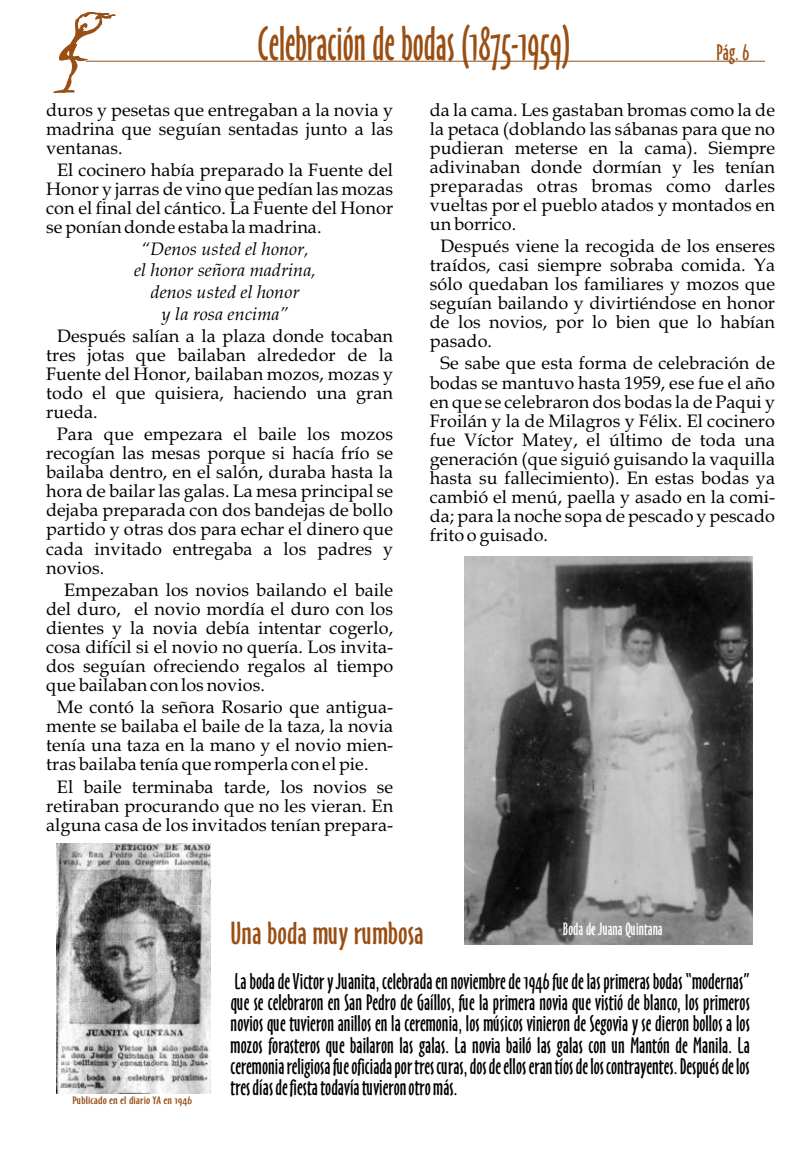
<style>
.page{position:relative;width:809px;height:1149px;background:#fff}
.page>*{position:absolute;margin:0;border:0;box-sizing:border-box;transform-origin:0 0}
.t1{font:45px "Oz Handicraft BT";color:#994f14;scale:.85 1}
.t2{font:italic 29.55px "Oz Handicraft BT";color:#994f14;scale:1.12 1}
.t3{font:21px/21.1px "Oz Handicraft BT";letter-spacing:.005em;color:#000;text-align:justify}
.t4{font:21px "Oz Handicraft BT";color:#994f14}
.t5{font:18px/19px "Book Antiqua";letter-spacing:.005em;color:#000;text-align:justify}
.t6{font:italic 18px "Book Antiqua";letter-spacing:.005em;color:#000}
.t7{font:16.5px "Oz Handicraft BT";color:#fff}
.t8{font:10.2px "Oz Handicraft BT";color:#994f14;scale:1.43 1}
</style>
<div class="page">
<img style="left:464px;top:557px;width:288px;height:388px">
<hr style="left:86px;top:61px;width:679px;height:1px;background:#994f14">
<svg style="left:54px;top:12px;width:61px;height:81px"></svg>
<img style="left:56px;top:844px;width:154px;height:249px">
<h1 class="t1" style="left:258px;top:26px;width:369px">Celebración de bodas (1875-1959)</h1>
<p class="t4" style="left:716px;top:44px;width:35px">Pág. 6</p>
<p class="t5" style="left:46px;top:102px;width:348px">duros y pesetas que entregaban a la novia y</p>
<p class="t5" style="left:430px;top:102px;width:347px">da la cama. Les gastaban bromas como la de</p>
<p class="t5" style="left:46px;top:121px;width:348px">madrina que seguían sentadas junto a las</p>
<p class="t5" style="left:430px;top:121px;width:347px">la petaca (doblando las sábanas para que no</p>
<p class="t5" style="left:46px;top:140px;width:78px">ventanas.</p>
<p class="t5" style="left:430px;top:140px;width:347px">pudieran meterse en la cama). Siempre</p>
<p class="t5" style="left:57px;top:162px;width:337px">El cocinero había preparado la Fuente del</p>
<p class="t5" style="left:430px;top:159px;width:347px">adivinaban donde dormían y les tenían</p>
<p class="t5" style="left:46px;top:182px;width:348px">Honor y jarras de vino que pedían las mozas</p>
<p class="t5" style="left:430px;top:178px;width:347px">preparadas otras bromas como darles</p>
<p class="t5" style="left:46px;top:201px;width:348px">con el final del cántico. La Fuente del Honor</p>
<p class="t5" style="left:430px;top:197px;width:347px">vueltas por el pueblo atados y montados en</p>
<p class="t5" style="left:46px;top:220px;width:277px">se ponían donde estaba la madrina.</p>
<p class="t5" style="left:430px;top:216px;width:88px">un borrico.</p>
<p class="t6" style="left:141px;top:242px;width:169px">“Denos usted el honor,</p>
<p class="t5" style="left:430px;top:239px;width:347px;text-align:center">Después viene la recogida de los enseres traídos, casi siempre sobraba comida. Ya</p>
<p class="t6" style="left:134px;top:263px;width:183px">el honor señora madrina,</p>
<p class="t5" style="left:430px;top:277px;width:347px">sólo quedaban los familiares y mozos que</p>
<p class="t6" style="left:151px;top:285px;width:150px">denos usted el honor</p>
<p class="t5" style="left:430px;top:296px;width:347px">seguían bailando y divirtiéndose en honor</p>
<p class="t6" style="left:162px;top:307px;width:128px">y la rosa encima”</p>
<p class="t5" style="left:430px;top:315px;width:347px">de los novios, por lo bien que lo habían</p>
<p class="t5" style="left:57px;top:328px;width:337px">Después salían a la plaza donde tocaban</p>
<p class="t5" style="left:430px;top:334px;width:64px">pasado.</p>
<p class="t5" style="left:46px;top:348px;width:348px">tres jotas que bailaban alrededor de la</p>
<p class="t5" style="left:440px;top:356px;width:336px">Se sabe que esta forma de celebración de</p>
<p class="t5" style="left:46px;top:367px;width:348px">Fuente del Honor, bailaban mozos, mozas y</p>
<p class="t5" style="left:430px;top:375px;width:347px">bodas se mantuvo hasta 1959, ese fue el año</p>
<p class="t5" style="left:46px;top:386px;width:348px">todo el que quisiera, haciendo una gran</p>
<p class="t5" style="left:430px;top:394px;width:347px">en que se celebraron dos bodas la de Paqui y</p>
<p class="t5" style="left:46px;top:405px;width:53px">rueda.</p>
<p class="t5" style="left:430px;top:413px;width:347px">Froilán y la de Milagros y Félix. El cocinero</p>
<p class="t5" style="left:57px;top:427px;width:337px">Para que empezara el baile los mozos</p>
<p class="t5" style="left:430px;top:432px;width:347px">fue Víctor Matey, el último de toda una</p>
<p class="t5" style="left:46px;top:446px;width:348px">recogían las mesas porque si hacía frío se</p>
<p class="t5" style="left:430px;top:451px;width:347px">generación (que siguió guisando la vaquilla</p>
<p class="t5" style="left:46px;top:465px;width:348px">bailaba dentro, en el salón, duraba hasta la</p>
<p class="t5" style="left:430px;top:470px;width:347px">hasta su fallecimiento). En estas bodas ya</p>
<p class="t5" style="left:46px;top:484px;width:348px">hora de bailar las galas. La mesa principal se</p>
<p class="t5" style="left:430px;top:489px;width:347px">cambió el menú, paella y asado en la comi-</p>
<p class="t5" style="left:46px;top:503px;width:348px">dejaba preparada con dos bandejas de bollo</p>
<p class="t5" style="left:430px;top:508px;width:347px">da; para la noche sopa de pescado y pescado</p>
<p class="t5" style="left:46px;top:522px;width:348px">partido y otras dos para echar el dinero que</p>
<p class="t5" style="left:430px;top:527px;width:120px">frito o guisado.</p>
<p class="t5" style="left:46px;top:541px;width:348px">cada invitado entregaba a los padres y novios.</p>
<p class="t5" style="left:46px;top:582px;width:348px;text-indent:18px">Empezaban los novios bailando el baile del duro, el novio mordía el duro con los dientes y la novia debía intentar cogerlo, cosa difícil si el novio no quería. Los invita&shy;dos seguían ofreciendo regalos al tiempo que bailaban con los novios.</p>
<p class="t5" style="left:46px;top:700px;width:348px;text-indent:11px">Me contó la señora Rosario que antigua&shy;mente se bailaba el baile de la taza, la novia tenía una taza en la mano y el novio mien&shy;tras bailaba tenía que romperla con el pie.</p>
<p class="t5" style="left:46px;top:779px;width:348px;text-indent:11px">El baile terminaba tarde, los novios se retiraban procurando que no les vieran. En alguna casa de los invitados tenían prepara-</p>
<p class="t8" style="left:72px;top:1096px;width:85px">Publicado en el diario YA en 1946</p>
<h2 class="t2" style="left:230px;top:921px;width:174px">Una boda muy rumbosa</h2>
<p class="t7" style="left:563px;top:922px;width:101px">Boda de Juana Quintana</p>
<p class="t3" style="left:231px;top:973px;width:520px">La boda de Victor y Juanita, celebrada en noviembre de 1946 fue de las primeras bodas “modernas” que se celebraron en San Pedro de Gaíllos, fue la primera novia que vistió de blanco, los primeros novios que tuvieron anillos en la ceremonia, los músicos vinieron de Segovia y se dieron bollos a los mozos forasteros que bailaron las galas. La novia bailó las galas con un Mantón de Manila. La ceremonia religiosa fue oficiada por tres curas, dos de ellos eran tíos de los contrayentes. Después de los tres días de fiesta todavía tuvieron otro más.</p>
</div>
